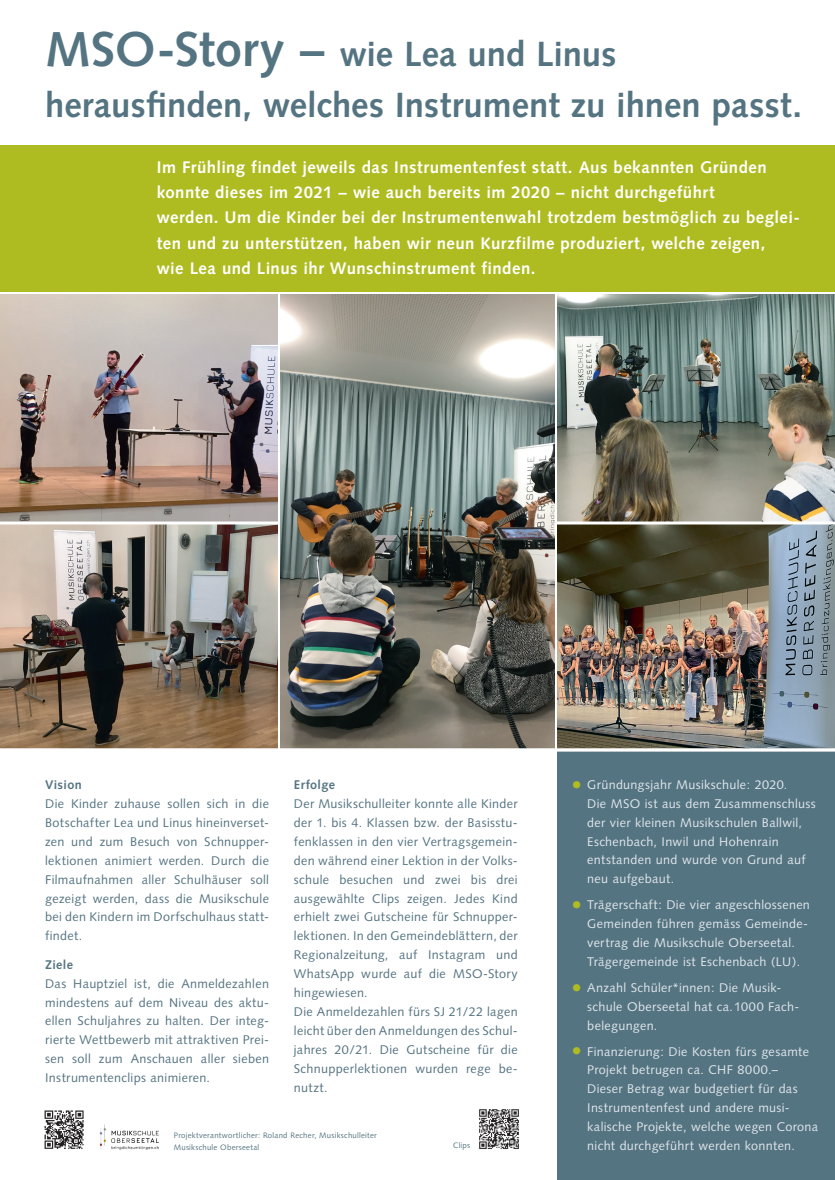
<style>
.page{position:relative;width:835px;height:1180px;background:#fff}
.page>*{position:absolute;margin:0;border:0;box-sizing:border-box;transform-origin:0 0}
.t1{font:700 35px/50.8px "Syntax";color:#557482}
.t2{font:700 16.8px/25.2px "Syntax";letter-spacing:.025em;color:#fff}
.t3{font:12.6px/18.9px "Syntax";letter-spacing:.025em;color:#557482;text-align:justify}
.t4{font:12.6px/18.9px "Syntax";letter-spacing:.025em;color:#dfe6ea}
.t5{font:700 12.6px "Syntax";letter-spacing:.025em;color:#557482}
.t6{font:7.87px/11.8px "Syntax";letter-spacing:.03em;color:#557482}
.s1{font-size:49px}
.s2{font-size:21px;color:#aebc21}
</style>
<div class="page">
<div style="left:0;top:145px;width:834px;height:147px;background:#aebc21"></div>
<div style="left:557px;top:750px;width:277px;height:430px;background:#557482"></div>
<img style="left:0;top:524px;width:277px;height:224px">
<img style="left:0;top:295px;width:277px;height:226px">
<img style="left:557px;top:524px;width:277px;height:224px">
<img style="left:557px;top:295px;width:277px;height:226px">
<img style="left:280px;top:295px;width:274px;height:453px">
<hr style="left:0;top:748px;width:834px;height:3px;background:#fff">
<img style="left:99px;top:1124px;width:60px;height:25px">
<img style="left:44px;top:1110px;width:40px;height:39px">
<img style="left:479px;top:1109px;width:40px;height:40px">
<h1 class="t1" style="left:45px;top:29px;width:758px"><span class="s1">MSO-Story –</span> wie Lea und Linus herausfinden, welches Instrument zu ihnen passt.</h1>
<p class="t2" style="left:157px;top:155px;width:644px">Im Frühling findet jeweils das Instrumentenfest statt. Aus bekannten Gründen konnte dieses im 2021 – wie auch bereits im 2020 – nicht durchgeführt<br>werden. Um die Kinder bei der Instrumentenwahl trotzdem bestmöglich zu beglei&shy;ten und zu unterstützen, haben wir neun Kurzfilme produziert, welche zeigen,<br>wie Lea und Linus ihr Wunschinstrument finden.</p>
<p class="t5" style="left:45px;top:777px;width:38px">Vision</p>
<p class="t3" style="left:45px;top:794px;width:225px">Die Kinder zuhause sollen sich in die Botschafter Lea und Linus hineinverset&shy;zen und zum Besuch von Schnupper&shy;lektionen animiert werden. Durch die Filmaufnahmen aller Schulhäuser soll gezeigt werden, dass die Musikschule bei den Kindern im Dorfschulhaus statt&shy;findet.</p>
<p class="t5" style="left:45px;top:957px;width:29px">Ziele</p>
<p class="t3" style="left:45px;top:974px;width:225px">Das Hauptziel ist, die Anmeldezahlen mindestens auf dem Niveau des aktu&shy;ellen Schuljahres zu halten. Der integ&shy;rierte Wettbewerb mit attraktiven Prei&shy;sen soll zum Anschauen aller sieben Instrumentenclips animieren.</p>
<p class="t5" style="left:294px;top:777px;width:43px">Erfolge</p>
<p class="t3" style="left:294px;top:794px;width:225px;text-align:left">Der Musikschulleiter konnte alle Kinder der 1. bis 4. Klassen bzw. der Basisstu&shy;fenklassen in den vier Vertragsgemein&shy;den während einer Lektion in der Volks&shy;schule besuchen und zwei bis drei ausgewählte Clips zeigen. Jedes Kind erhielt zwei Gutscheine für Schnupper&shy;lektionen. In den Gemeindeblättern, der Regionalzeitung, auf Instagram und WhatsApp wurde auf die MSO-Story hingewiesen.<br>Die Anmeldezahlen fürs SJ 21/22 lagen leicht über den Anmeldungen des Schul&shy;jahres 20/21. Die Gutscheine für die Schnupperlektionen wurden rege be&shy;nutzt.</p>
<p class="t6" style="left:174px;top:1129px;width:204px">Projektverantwortlicher: Roland Recher, Musikschulleiter<br>Musikschule Oberseetal</p>
<p class="t6" style="left:453px;top:1139px;width:18px">Clips</p>
<p class="t4" style="left:587px;top:775px;width:230px;text-indent:-16px"><span class="s2">•</span> Gründungsjahr Musikschule: 2020.<br>Die MSO ist aus dem Zusammenschluss der vier kleinen Musikschulen Ballwil,<br>Eschenbach, Inwil und Hohenrain entstanden und wurde von Grund auf neu aufgebaut.</p>
<p class="t4" style="left:587px;top:895px;width:224px;text-indent:-16px"><span class="s2">•</span> Trägerschaft: Die vier angeschlossenen Gemeinden führen gemäss Gemeinde&shy;vertrag die Musikschule Oberseetal.<br>Trägergemeinde ist Eschenbach (LU).</p>
<p class="t4" style="left:587px;top:978px;width:213px;text-indent:-16px"><span class="s2">•</span> Anzahl Schüler*innen: Die Musik&shy;schule Oberseetal hat ca. 1000 Fach&shy;belegungen.</p>
<p class="t4" style="left:587px;top:1042px;width:232px;text-indent:-16px"><span class="s2">•</span> Finanzierung: Die Kosten fürs gesamte Projekt betrugen ca. CHF 8000.–<br>Dieser Betrag war budgetiert für das Instrumentenfest und andere musi&shy;kalische Projekte, welche wegen Corona nicht durchgeführt werden konnten.</p>
</div>
